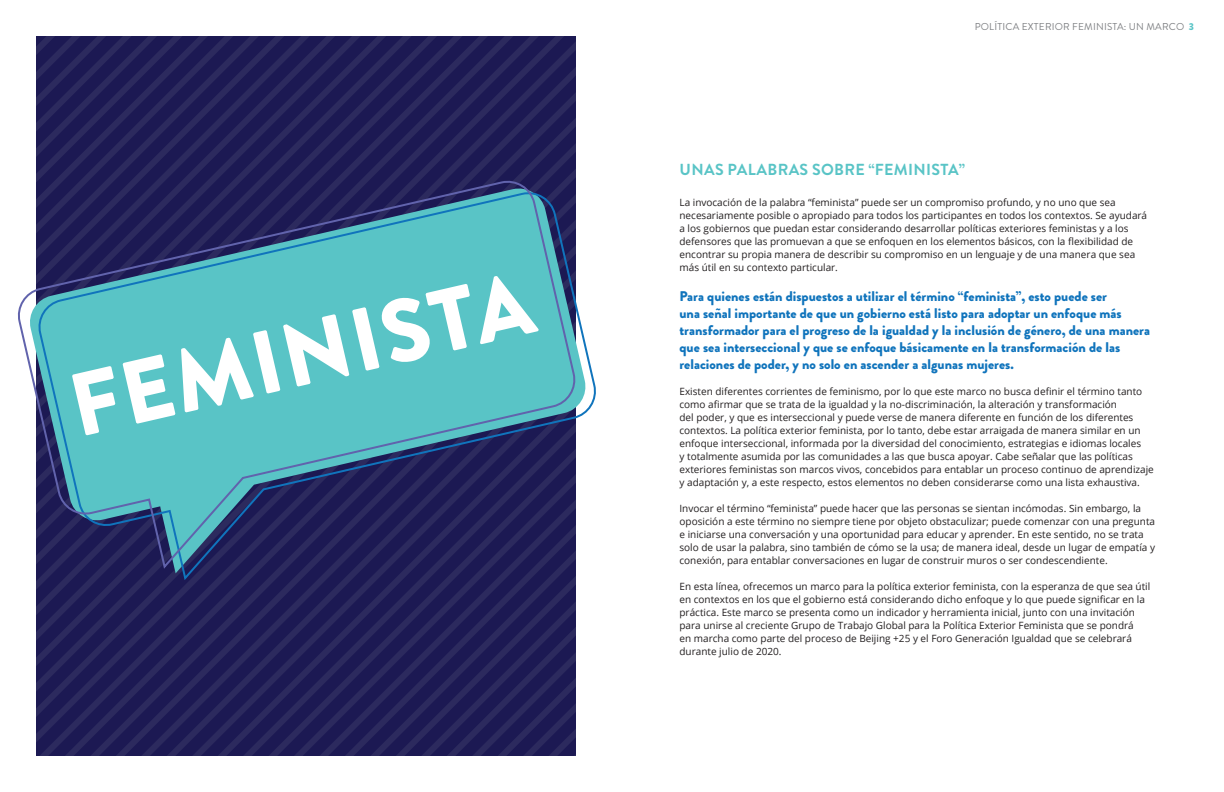
<style>
.page{position:relative;width:1224px;height:792px;background:#fff}
.page>*{position:absolute;margin:0;border:0;box-sizing:border-box;transform-origin:0 0}
.body_-_black_-_10pt{font:900 89px "Brandon Grotesque";color:#fff}
.Section_header_-_red{font:700 16px "Brandon Grotesque";letter-spacing:.02em;color:#59c4c6}
.call_out_-_teal_-_br{font:900 14px/17px "Brandon Grotesque";color:#1074bc}
.body_-_black_-_10pt-2{font:10px/13px "Open Sans";color:#231f20}
.Section_header_-_red-2{font:10px "Brandon Grotesque";letter-spacing:.02em;color:#808285}
.s1{font-weight:900;color:#59c4c6}
</style>
<div class="page">
<svg style="left:335px;top:36px;width:204px;height:141px;background:#211e56"></svg>
<svg style="left:36px;top:36px;width:299px;height:141px;background:#211e56"></svg>
<svg style="left:36px;top:582px;width:208px;height:161px;background:#211e56"></svg>
<svg style="left:244px;top:582px;width:26px;height:174px;background:#211e56"></svg>
<svg style="left:270px;top:582px;width:306px;height:174px;background:#211e56"></svg>
<svg style="left:36px;top:315px;width:560px;height:267px"></svg>
<svg style="left:18px;top:177px;width:561px;height:394px;background:#48839c"></svg>
<p class="body_-_black_-_10pt" style="left:57px;top:346px;width:474px;rotate:-13deg">FEMINISTA</p>
<p class="Section_header_-_red-2" style="left:975px;top:20px;width:221px">POLÍTICA EXTERIOR FEMINISTA: UN MARCO <span class="s1">3</span></p>
<p class="Section_header_-_red" style="left:680px;top:158px;width:287px">UNAS PALABRAS SOBRE “FEMINISTA”</p>
<p class="body_-_black_-_10pt-2" style="left:680px;top:195px;width:469px">La invocación de la palabra “feminista” puede ser un compromiso profundo, y no uno que sea necesariamente posible o apropiado para todos los participantes en todos los contextos. Se ayudará a los gobiernos que puedan estar considerando desarrollar políticas exteriores feministas y a los defensores que las promuevan a que se enfoquen en los elementos básicos, con la flexibilidad de encontrar su propia manera de describir su compromiso en un lenguaje y de una manera que sea más útil en su contexto particular.</p>
<p class="call_out_-_teal_-_br" style="left:680px;top:288px;width:472px">Para quienes están dispuestos a utilizar el término “feminista”, esto puede ser<br>una señal importante de que un gobierno está listo para adoptar un enfoque más transformador para el progreso de la igualdad y la inclusión de género, de una manera que sea interseccional y que se enfoque básicamente en la transformación de las relaciones de poder, y no solo en ascender a algunas mujeres.</p>
<p class="body_-_black_-_10pt-2" style="left:680px;top:384px;width:476px">Existen diferentes corrientes de feminismo, por lo que este marco no busca definir el término tanto como afirmar que se trata de la igualdad y la no-discriminación, la alteración y transformación<br>del poder, y que es interseccional y puede verse de manera diferente en función de los diferentes contextos. La política exterior feminista, por lo tanto, debe estar arraigada de manera similar en un enfoque interseccional, informada por la diversidad del conocimiento, estrategias e idiomas locales<br>y totalmente asumida por las comunidades a las que busca apoyar. Cabe señalar que las políticas exteriores feministas son marcos vivos, concebidos para entablar un proceso continuo de aprendizaje y adaptación y, a este respecto, estos elementos no deben considerarse como una lista exhaustiva.</p>
<p class="body_-_black_-_10pt-2" style="left:680px;top:501px;width:477px">Invocar el término “feminista” puede hacer que las personas se sientan incómodas. Sin embargo, la oposición a este término no siempre tiene por objeto obstaculizar; puede comenzar con una pregunta e iniciarse una conversación y una oportunidad para educar y aprender. En este sentido, no se trata solo de usar la palabra, sino también de cómo se la usa; de manera ideal, desde un lugar de empatía y conexión, para entablar conversaciones en lugar de construir muros o ser condescendiente.</p>
<p class="body_-_black_-_10pt-2" style="left:680px;top:579px;width:472px">En esta línea, ofrecemos un marco para la política exterior feminista, con la esperanza de que sea útil en contextos en los que el gobierno está considerando dicho enfoque y lo que puede significar en la práctica. Este marco se presenta como un indicador y herramienta inicial, junto con una invitación para unirse al creciente Grupo de Trabajo Global para la Política Exterior Feminista que se pondrá<br>en marcha como parte del proceso de Beijing +25 y el Foro Generación Igualdad que se celebrará durante julio de 2020.</p>
</div>
